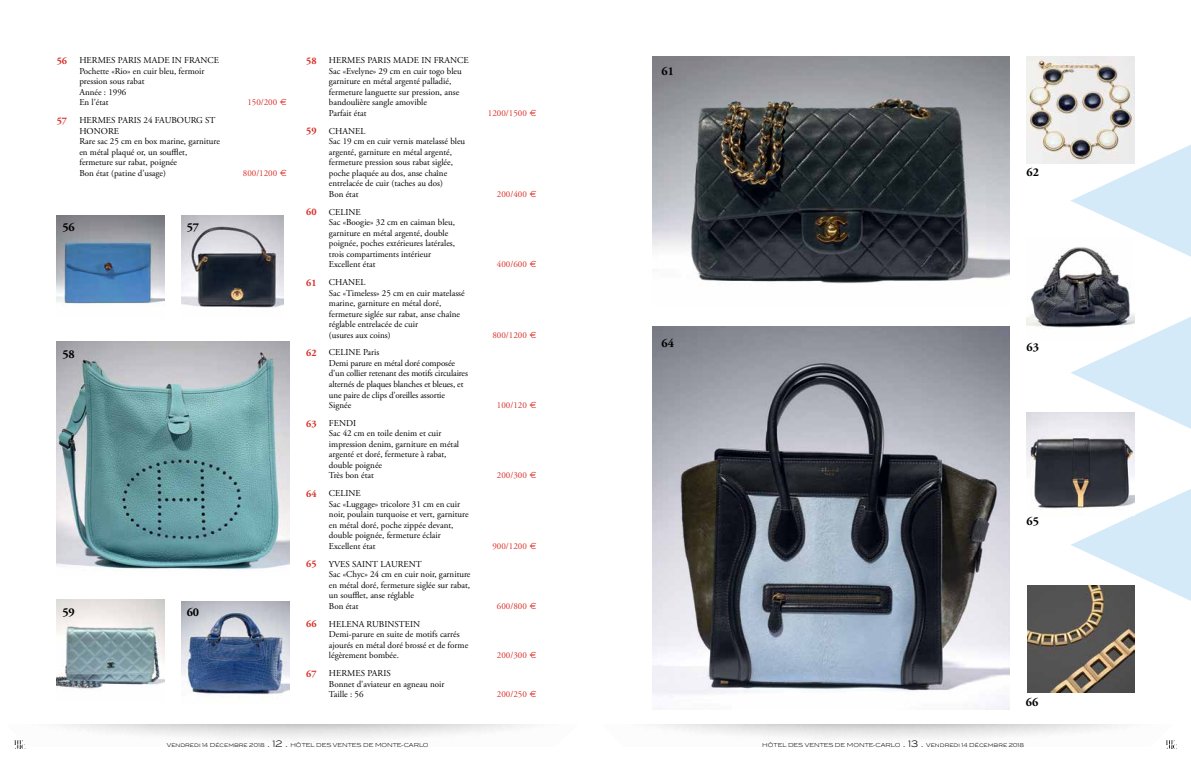
<style>
.page{position:relative;width:1191px;height:766px;background:#fff}
.page>*{position:absolute;margin:0;border:0;box-sizing:border-box;transform-origin:0 0}
.t1{font:700 12px "Adobe Garamond Pro";color:#000}
.t2{font:9px/10.5px "Adobe Garamond Pro";color:#000}
.t3{font:9px "Adobe Garamond Pro";color:#d82f28}
.t4{font:300 5.5px "Blair ITC";color:#000}
.s1{font-weight:700;font-size:10px;color:#d82f28}
.s2{font-family:"Euro Sans"}
.s3{font-size:9px}
</style>
<div class="page">
<svg style="left:1166px;top:740px;width:10px;height:8px"></svg>
<svg style="left:14px;top:740px;width:11px;height:8px"></svg>
<svg style="left:1070px;top:144px;width:121px;height:113px"></svg>
<svg style="left:1070px;top:316px;width:121px;height:112px"></svg>
<svg style="left:1071px;top:489px;width:120px;height:111px"></svg>
<img style="left:57px;top:215px;width:107px;height:91px">
<img style="left:181px;top:601px;width:108px;height:98px">
<img style="left:652px;top:327px;width:357px;height:382px">
<img style="left:57px;top:341px;width:232px;height:230px">
<img style="left:1026px;top:57px;width:108px;height:106px">
<img style="left:182px;top:215px;width:102px;height:93px">
<img style="left:1026px;top:413px;width:108px;height:102px">
<img style="left:1027px;top:585px;width:107px;height:107px">
<img style="left:652px;top:57px;width:357px;height:227px">
<img style="left:57px;top:599px;width:108px;height:91px">
<img style="left:1026px;top:237px;width:108px;height:102px">
<p class="t2" style="left:79px;top:55px;width:141px;text-indent:-23px"><span class="s1">56</span> HERMES PARIS MADE IN FRANCE<br>Pochette «Rio» en cuir bleu, fermoir pression sous rabat<br>Année : 1996<br>En l’état</p>
<p class="t2" style="left:79px;top:115px;width:142px;text-indent:-23px"><span class="s1">57</span> HERMES PARIS 24 FAUBOURG ST<br>HONORE<br>Rare sac 25 cm en box marine, garniture en métal plaqué or, un soufflet, fermeture sur rabat, poignée<br>Bon état (patine d’usage)</p>
<h1 class="t1" style="left:62px;top:220px;width:14px">56</h1>
<h1 class="t1" style="left:187px;top:220px;width:14px">57</h1>
<h1 class="t1" style="left:62px;top:347px;width:14px">58</h1>
<h1 class="t1" style="left:62px;top:605px;width:14px">59</h1>
<h1 class="t1" style="left:187px;top:605px;width:14px">60</h1>
<p class="t3" style="left:247px;top:97px;width:41px">150/200 <span class="s2">E</span></p>
<p class="t2" style="left:329px;top:55px;width:141px;text-indent:-23px"><span class="s1">58</span> HERMES PARIS MADE IN FRANCE<br>Sac «Evelyne» 29 cm en cuir togo bleu garniture en métal argenté palladié, fermeture languette sur pression, anse bandoulière sangle amovible<br>Parfait état</p>
<p class="t3" style="left:488px;top:107px;width:50px">1200/1500 <span class="s2">E</span></p>
<h1 class="t1" style="left:661px;top:64px;width:14px">61</h1>
<p class="t2" style="left:329px;top:126px;width:138px;text-indent:-23px"><span class="s1">59</span> CHANEL<br>Sac 19 cm en cuir vernis matelassé bleu argenté, garniture en métal argenté, fermeture pression sous rabat siglée, poche plaquée au dos, anse chaîne entrelacée de cuir (taches au dos)<br>Bon état</p>
<p class="t3" style="left:243px;top:167px;width:46px">800/1200 <span class="s2">E</span></p>
<h1 class="t1" style="left:1026px;top:165px;width:14px">62</h1>
<p class="t3" style="left:497px;top:188px;width:41px">200/400 <span class="s2">E</span></p>
<p class="t2" style="left:329px;top:207px;width:128px;text-indent:-23px"><span class="s1">60</span> CELINE<br>Sac «Boogie» 32 cm en caiman bleu, garniture en métal argenté, double poignée, poches extérieures latérales, trois compartiments intérieur<br>Excellent état</p>
<p class="t2" style="left:329px;top:277px;width:137px;text-indent:-23px"><span class="s1">61</span> CHANEL<br>Sac «Timeless» 25 cm en cuir matelassé marine, garniture en métal doré, fermeture siglée sur rabat, anse chaîne réglable entrelacée de cuir<br>(usures aux coins)</p>
<p class="t2" style="left:329px;top:347px;width:140px;text-indent:-23px"><span class="s1">62</span> CELINE Paris<br>Demi parure en métal doré composée d’un collier retenant des motifs circulaires alternés de plaques blanches et bleues, et une paire de clips d’oreilles assortie<br>Signée</p>
<p class="t2" style="left:329px;top:418px;width:132px;text-indent:-23px"><span class="s1">63</span> FENDI<br>Sac 42 cm en toile denim et cuir impression denim, garniture en métal argenté et doré, fermeture à rabat, double poignée<br>Très bon état</p>
<p class="t2" style="left:329px;top:488px;width:141px;text-indent:-23px"><span class="s1">64</span> CELINE<br>Sac «Luggage» tricolore 31 cm en cuir noir, poulain turquoise et vert, garniture en métal doré, poche zippée devant, double poignée, fermeture éclair<br>Excellent état</p>
<p class="t2" style="left:329px;top:558px;width:143px;text-indent:-23px"><span class="s1">65</span> YVES SAINT LAURENT<br>Sac «Chyc» 24 cm en cuir noir, garniture en métal doré, fermeture siglée sur rabat, un soufflet, anse réglable<br>Bon état</p>
<p class="t2" style="left:329px;top:618px;width:141px;text-indent:-23px"><span class="s1">66</span> HELENA RUBINSTEIN<br>Demi-parure en suite de motifs carrés ajourés en métal doré brossé et de forme légèrement bombée.</p>
<p class="t2" style="left:329px;top:668px;width:117px;text-indent:-23px"><span class="s1">67</span> HERMES PARIS<br>Bonnet d’aviateur en agneau noir<br>Taille : 56</p>
<p class="t3" style="left:497px;top:259px;width:41px">400/600 <span class="s2">E</span></p>
<p class="t3" style="left:492px;top:329px;width:46px">800/1200 <span class="s2">E</span></p>
<p class="t3" style="left:497px;top:399px;width:41px">100/120 <span class="s2">E</span></p>
<p class="t3" style="left:497px;top:470px;width:41px">200/300 <span class="s2">E</span></p>
<p class="t3" style="left:492px;top:540px;width:46px">900/1200 <span class="s2">E</span></p>
<p class="t3" style="left:497px;top:600px;width:41px">600/800 <span class="s2">E</span></p>
<p class="t3" style="left:497px;top:649px;width:41px">200/300 <span class="s2">E</span></p>
<p class="t3" style="left:497px;top:688px;width:41px">200/250 <span class="s2">E</span></p>
<h1 class="t1" style="left:661px;top:336px;width:14px">64</h1>
<h1 class="t1" style="left:1026px;top:340px;width:14px">63</h1>
<h1 class="t1" style="left:1026px;top:514px;width:14px">65</h1>
<h1 class="t1" style="left:1026px;top:694px;width:14px">66</h1>
<p class="t4" style="left:167px;top:742px;width:263px">Vendredi 14 Décembre 2018 <span class="s3">. 12 .</span> HÔTEL DES VENTES DE MONTE-CARLO</p>
<p class="t4" style="left:762px;top:742px;width:263px">HÔTEL DES VENTES DE MONTE-CARLO <span class="s3">. 13 .</span> Vendredi 14 Décembre 2018</p>
</div>
